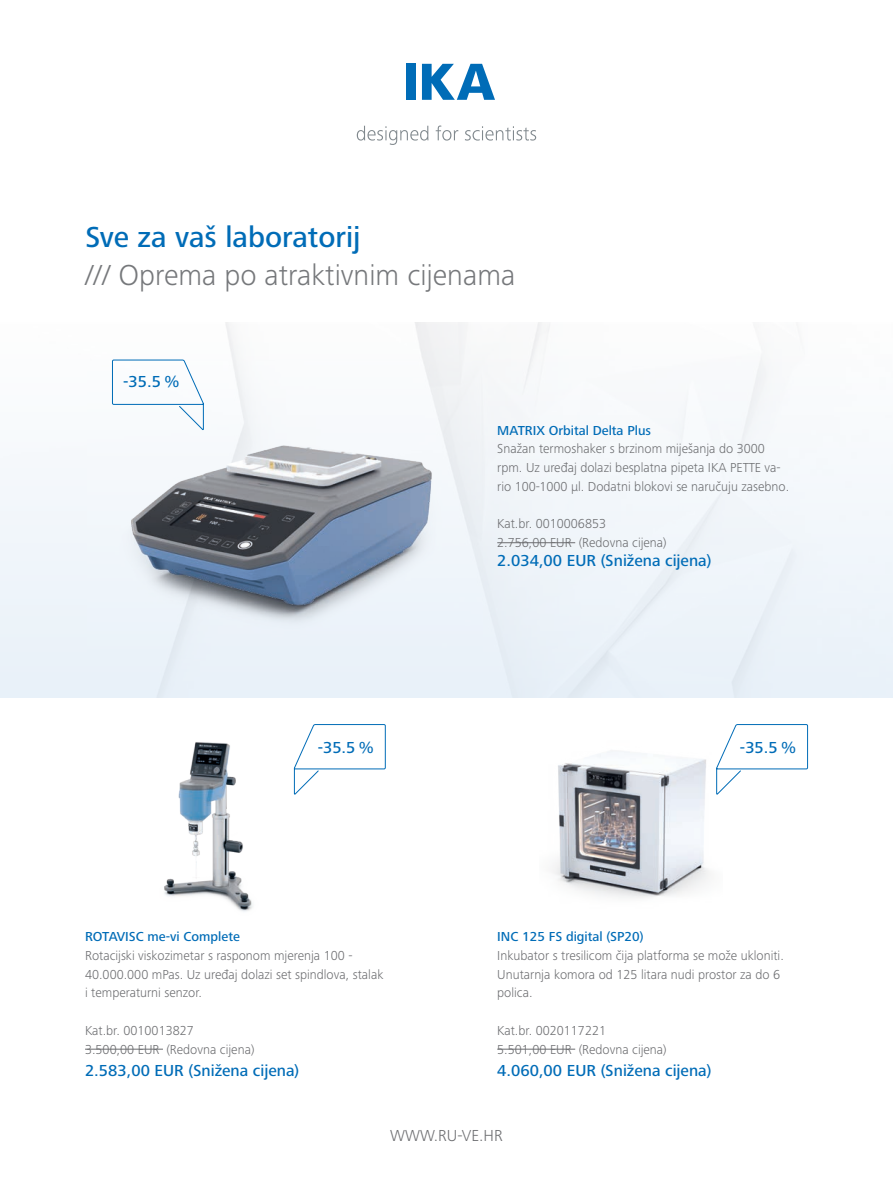
<style>
.page{position:relative;width:893px;height:1191px;background:#fff}
.page>*{position:absolute;margin:0;border:0;box-sizing:border-box;transform-origin:0 0}
.subhead{font:300 30px "Frutiger Next IKA";color:#76787b}
.headline{font:500 30px "Frutiger Next IKA";color:#006cb7}
.Price{font:500 16.5px "Frutiger Next IKA";color:#006cb7}
.bubbletext{font:500 16.5px "Frutiger Next IKA";color:#006cb7}
.URL{font:300 16.5px "Frutiger Next IKA";color:#6c6d70}
.copytext{font:300 13.5px/18.8px "Frutiger Next IKA";color:#6c6d70}
.price_-_cross_out{font:300 13.5px "Frutiger Next IKA";color:#6c6d70}
.Productname{font:500 13.5px "Frutiger Next IKA";color:#006cb7}
</style>
<div class="page">
<div style="left:0;top:322px;width:893px;height:375px;background:#f2f6fa"></div>
<div style="left:406px;top:64px;width:9px;height:36px;background:#006cb7"></div>
<svg style="left:422px;top:64px;width:73px;height:36px"></svg>
<svg style="left:357px;top:126px;width:71px;height:19px"></svg>
<svg style="left:436px;top:125px;width:22px;height:16px"></svg>
<svg style="left:465px;top:126px;width:71px;height:15px"></svg>
<svg style="left:112px;top:359px;width:73px;height:3px"></svg>
<hr style="left:85px;top:1048px;width:78px;height:1px;background:#6c6d70">
<hr style="left:497px;top:1048px;width:78px;height:1px;background:#6c6d70">
<hr style="left:497px;top:542px;width:78px;height:1px;background:#6c6d70">
<svg style="left:301px;top:724px;width:85px;height:65px"></svg>
<svg style="left:723px;top:724px;width:85px;height:65px"></svg>
<img style="left:164px;top:742px;width:137px;height:170px">
<img style="left:539px;top:696px;width:184px;height:202px">
<img style="left:112px;top:362px;width:371px;height:296px">
<p class="headline" style="left:85px;top:220px;width:277px">Sve za vaš laboratorij</p>
<p class="subhead" style="left:85px;top:257px;width:432px">/// Oprema po atraktivnim cijenama</p>
<p class="bubbletext" style="left:123px;top:372px;width:58px">-35.5 %</p>
<p class="Productname" style="left:497px;top:422px;width:155px">MATRIX Orbital Delta Plus</p>
<p class="copytext" style="left:497px;top:439px;width:293px">Snažan termoshaker s brzinom miješanja do 3000 rpm. Uz uređaj dolazi besplatna pipeta IKA PETTE va&shy;rio 100-1000 μl. Dodatni blokovi se naručuju zasebno.</p>
<p class="copytext" style="left:497px;top:514px;width:110px">Kat.br. 0010006853</p>
<p class="price_-_cross_out" style="left:497px;top:535px;width:171px">2.756,00 EUR (Redovna cijena)</p>
<p class="Price" style="left:497px;top:551px;width:216px">2.034,00 EUR (Snižena cijena)</p>
<p class="bubbletext" style="left:318px;top:738px;width:58px">-35.5 %</p>
<p class="bubbletext" style="left:740px;top:738px;width:58px">-35.5 %</p>
<p class="Productname" style="left:85px;top:929px;width:156px">ROTAVISC me-vi Complete</p>
<p class="copytext" style="left:85px;top:946px;width:300px">Rotacijski viskozimetar s rasponom mjerenja 100 -<br>40.000.000 mPas. Uz uređaj dolazi set spindlova, stalak i temperaturni senzor.</p>
<p class="copytext" style="left:85px;top:1021px;width:110px">Kat.br. 0010013827</p>
<p class="price_-_cross_out" style="left:85px;top:1041px;width:171px">3.500,00 EUR (Redovna cijena)</p>
<p class="Price" style="left:85px;top:1061px;width:216px">2.583,00 EUR (Snižena cijena)</p>
<p class="Productname" style="left:497px;top:929px;width:148px">INC 125 FS digital (SP20)</p>
<p class="copytext" style="left:497px;top:946px;width:288px">Inkubator s tresilicom čija platforma se može ukloniti.<br>Unutarnja komora od 125 litara nudi prostor za do 6 polica.</p>
<p class="copytext" style="left:497px;top:1021px;width:110px">Kat.br. 0020117221</p>
<p class="price_-_cross_out" style="left:497px;top:1041px;width:171px">5.501,00 EUR (Redovna cijena)</p>
<p class="Price" style="left:497px;top:1061px;width:216px">4.060,00 EUR (Snižena cijena)</p>
<p class="URL" style="left:390px;top:1125px;width:114px">WWW.RU-VE.HR</p>
</div>
